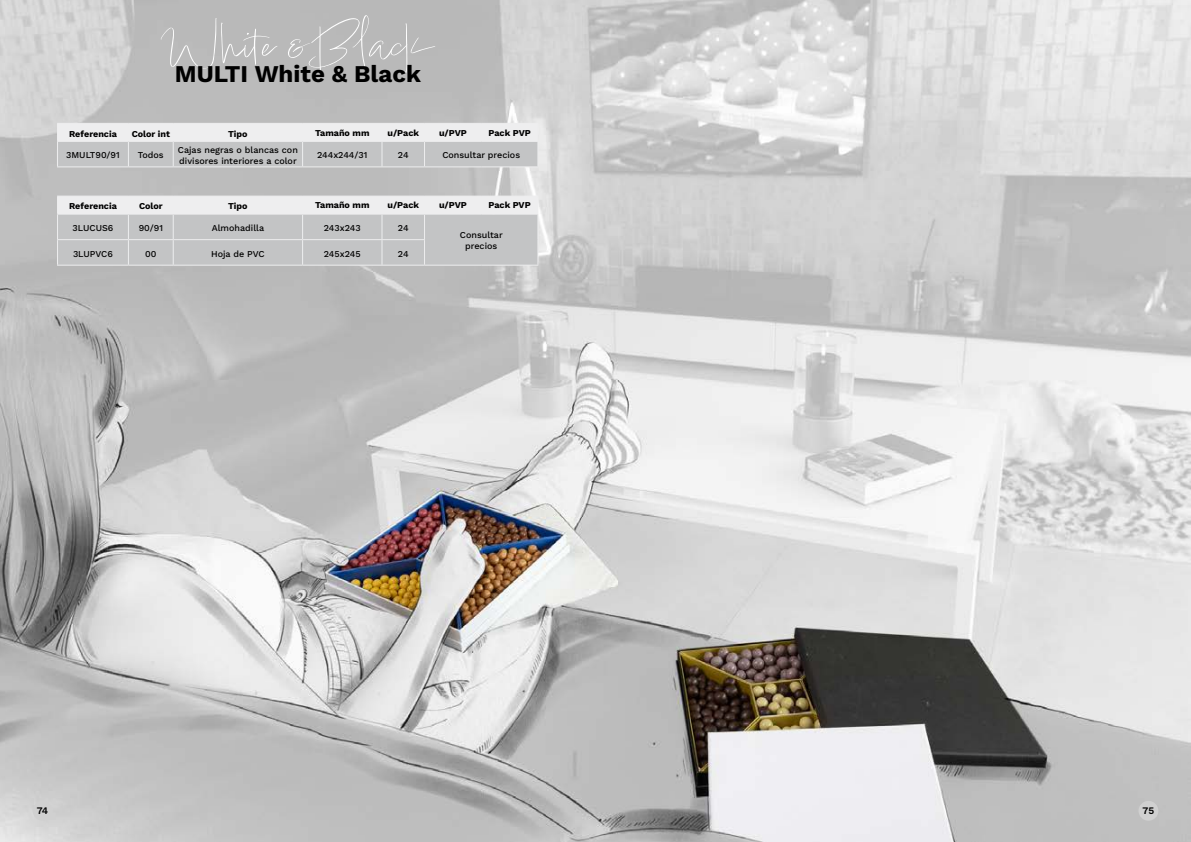
<style>
.page{position:relative;width:1191px;height:842px;background:#fff}
.page>*{position:absolute;margin:0;border:0;box-sizing:border-box;transform-origin:0 0}
.t1{font:48px "Lindsey Signature";letter-spacing:.005em;color:#fff;scale:1.15 1}
.t2{font:700 24px "Work Sans";color:#000}
.t3{font:600 10px "Work Sans";color:#000}
.t4{font:500 9px/10.8px "Work Sans";color:#000}
.t5{font:700 9px "Work Sans";color:#000}
</style>
<div class="page">
<img style="left:0;top:0;width:1191px;height:842px">
<div style="left:1138px;top:801px;width:20px;height:20px;background:#d0d0d0;border-radius:50%"></div>
<div style="left:33px;top:801px;width:19px;height:20px;background:#d0d0d0;border-radius:50%"></div>
<svg style="left:57px;top:123px;width:481px;height:43px;background:#d6d6d7"></svg>
<hr style="left:57px;top:166px;width:71px;height:1px;background:#eeeeef">
<hr style="left:128px;top:166px;width:45px;height:1px;background:#eeeeef">
<hr style="left:173px;top:166px;width:129px;height:1px;background:#eeeeef">
<hr style="left:302px;top:166px;width:80px;height:1px;background:#eeeeef">
<hr style="left:382px;top:166px;width:42px;height:1px;background:#eeeeef">
<hr style="left:424px;top:166px;width:57px;height:1px;background:#eeeeef">
<hr style="left:481px;top:166px;width:57px;height:1px;background:#eeeeef">
<svg style="left:57px;top:196px;width:481px;height:69px;background:#cfd0d1"></svg>
<hr style="left:57px;top:265px;width:71px;height:1px;background:#eeeeef">
<hr style="left:128px;top:265px;width:45px;height:1px;background:#eeeeef">
<hr style="left:173px;top:265px;width:129px;height:1px;background:#eeeeef">
<hr style="left:302px;top:265px;width:80px;height:1px;background:#eeeeef">
<hr style="left:382px;top:265px;width:42px;height:1px;background:#eeeeef">
<hr style="left:424px;top:265px;width:57px;height:1px;background:#eeeeef">
<hr style="left:481px;top:265px;width:57px;height:1px;background:#eeeeef">
<h1 class="t1" style="left:170px;top:16px;width:223px">White &amp; Black</h1>
<h2 class="t2" style="left:175px;top:55px;width:247px">MULTI White &amp; Black</h2>
<p class="t5" style="left:69px;top:127px;width:49px">Referencia</p>
<p class="t5" style="left:132px;top:127px;width:40px">Color int</p>
<p class="t5" style="left:228px;top:127px;width:21px">Tipo</p>
<p class="t5" style="left:315px;top:126px;width:56px">Tamaño mm</p>
<p class="t5" style="left:387px;top:126px;width:33px">u/Pack</p>
<p class="t5" style="left:439px;top:126px;width:29px">u/PVP</p>
<p class="t5" style="left:488px;top:126px;width:44px">Pack PVP</p>
<p class="t4" style="left:66px;top:149px;width:55px">3MULT90/91</p>
<p class="t4" style="left:138px;top:149px;width:27px">Todos</p>
<p class="t4" style="left:178px;top:144px;width:122px">Cajas negras o blancas con divisores interiores a color</p>
<p class="t4" style="left:317px;top:149px;width:52px">244x244/31</p>
<p class="t4" style="left:398px;top:149px;width:12px">24</p>
<p class="t4" style="left:442px;top:149px;width:79px">Consultar precios</p>
<p class="t5" style="left:69px;top:199px;width:49px">Referencia</p>
<p class="t5" style="left:139px;top:199px;width:25px">Color</p>
<p class="t5" style="left:228px;top:199px;width:21px">Tipo</p>
<p class="t5" style="left:315px;top:199px;width:56px">Tamaño mm</p>
<p class="t5" style="left:387px;top:199px;width:33px">u/Pack</p>
<p class="t5" style="left:439px;top:199px;width:29px">u/PVP</p>
<p class="t5" style="left:488px;top:199px;width:44px">Pack PVP</p>
<p class="t4" style="left:73px;top:222px;width:42px">3LUCUS6</p>
<p class="t4" style="left:139px;top:222px;width:26px">90/91</p>
<p class="t4" style="left:212px;top:222px;width:54px">Almohadilla</p>
<p class="t4" style="left:324px;top:222px;width:38px">243x243</p>
<p class="t4" style="left:398px;top:222px;width:12px">24</p>
<p class="t4" style="left:460px;top:230px;width:44px;text-align:center">Consultar precios</p>
<p class="t4" style="left:73px;top:248px;width:41px">3LUPVC6</p>
<p class="t4" style="left:145px;top:248px;width:13px">00</p>
<p class="t4" style="left:211px;top:248px;width:55px">Hoja de PVC</p>
<p class="t4" style="left:324px;top:248px;width:38px">245x245</p>
<p class="t4" style="left:398px;top:248px;width:12px">24</p>
<p class="t3" style="left:37px;top:803px;width:13px">74</p>
<p class="t3" style="left:1142px;top:803px;width:13px">75</p>
</div>
